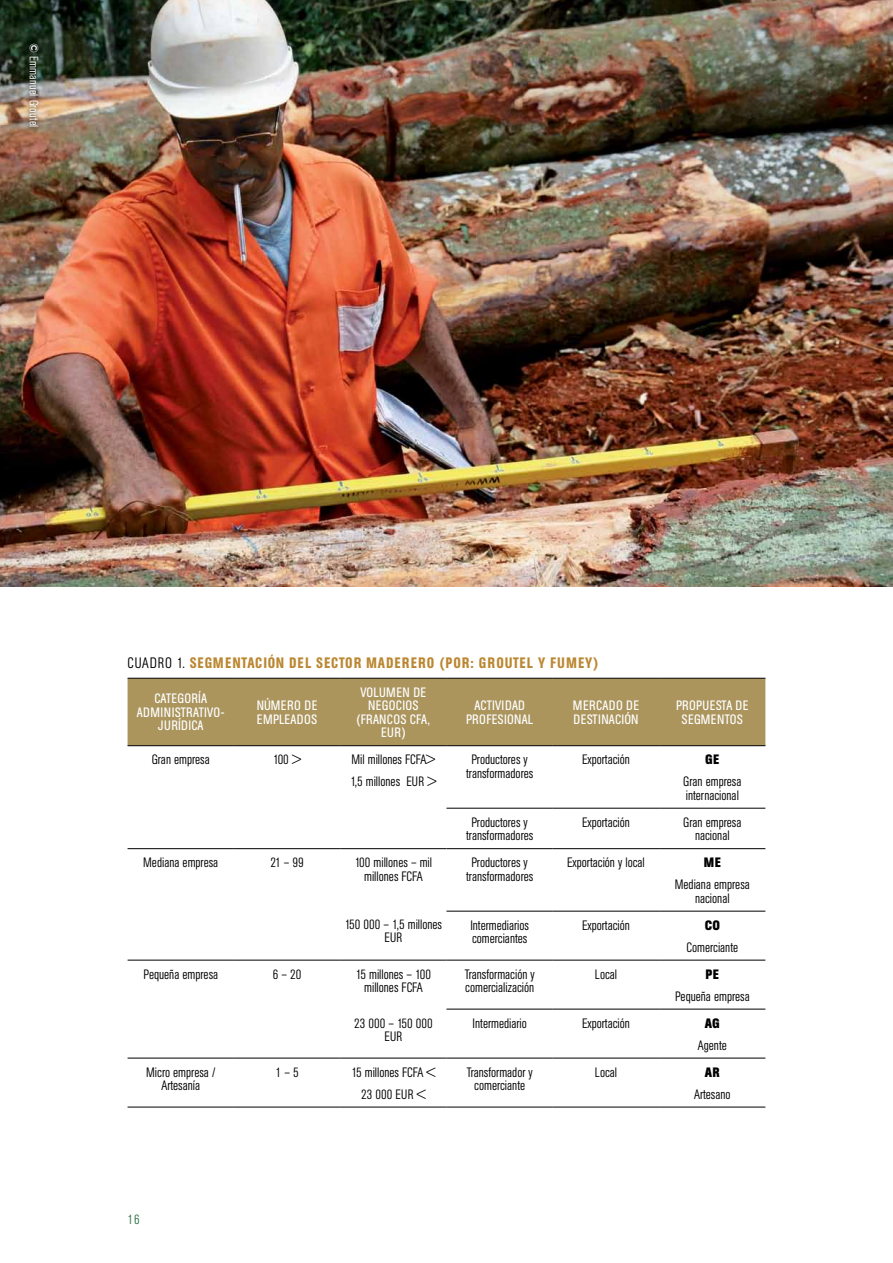
<style>
.page{position:relative;width:893px;height:1263px;background:#fff}
.page>*{position:absolute;margin:0;border:0;box-sizing:border-box;transform-origin:0 0}
.t1{font:500 15px "AG Buch Condensed BQ";letter-spacing:.06em;color:#bb8732}
.t2{font:300 13.5px/13.5px "AG Buch Condensed BQ";color:#000;text-align:center}
.t3{font:13.5px/13.5px "AG Buch Condensed BQ";letter-spacing:.02em;color:#fff;text-align:center}
.t4{font:700 13.5px "AG Buch Condensed BQ";letter-spacing:.03em;color:#000}
.t5{font:300 13.5px "AG Buch Condensed BQ";color:#2f7244}
.t6{font:300 12px "AG Buch Condensed BQ";letter-spacing:.02em;color:#fff}
.s1{font-weight:500}
.s2{font-weight:300;color:#000}
</style>
<div class="page">
<div style="left:128px;top:679px;width:637px;height:66px;background:#ab955d"></div>
<hr style="left:128px;top:678px;width:106px;height:1px;background:#000">
<hr style="left:234px;top:678px;width:106px;height:1px;background:#000">
<hr style="left:340px;top:678px;width:106px;height:1px;background:#000">
<hr style="left:446px;top:678px;width:107px;height:1px;background:#000">
<hr style="left:553px;top:678px;width:106px;height:1px;background:#000">
<hr style="left:659px;top:678px;width:106px;height:1px;background:#000">
<hr style="left:128px;top:745px;width:106px;height:1px;background:#000">
<hr style="left:234px;top:745px;width:106px;height:1px;background:#000">
<hr style="left:340px;top:745px;width:106px;height:1px;background:#000">
<hr style="left:446px;top:745px;width:107px;height:1px;background:#000">
<hr style="left:553px;top:745px;width:106px;height:1px;background:#000">
<hr style="left:659px;top:745px;width:106px;height:1px;background:#000">
<hr style="left:446px;top:808px;width:107px;height:1px;background:#000">
<hr style="left:553px;top:808px;width:106px;height:1px;background:#000">
<hr style="left:659px;top:808px;width:106px;height:1px;background:#000">
<hr style="left:128px;top:848px;width:106px;height:1px;background:#000">
<hr style="left:234px;top:848px;width:106px;height:1px;background:#000">
<hr style="left:340px;top:848px;width:106px;height:1px;background:#000">
<hr style="left:446px;top:848px;width:107px;height:1px;background:#000">
<hr style="left:553px;top:848px;width:106px;height:1px;background:#000">
<hr style="left:659px;top:848px;width:106px;height:1px;background:#000">
<hr style="left:446px;top:911px;width:107px;height:1px;background:#000">
<hr style="left:553px;top:911px;width:106px;height:1px;background:#000">
<hr style="left:659px;top:911px;width:106px;height:1px;background:#000">
<hr style="left:128px;top:960px;width:106px;height:1px;background:#000">
<hr style="left:234px;top:960px;width:106px;height:1px;background:#000">
<hr style="left:340px;top:960px;width:106px;height:1px;background:#000">
<hr style="left:446px;top:960px;width:107px;height:1px;background:#000">
<hr style="left:553px;top:960px;width:106px;height:1px;background:#000">
<hr style="left:659px;top:960px;width:106px;height:1px;background:#000">
<hr style="left:446px;top:1009px;width:107px;height:1px;background:#000">
<hr style="left:553px;top:1009px;width:106px;height:1px;background:#000">
<hr style="left:659px;top:1009px;width:106px;height:1px;background:#000">
<hr style="left:128px;top:1058px;width:106px;height:1px;background:#000">
<hr style="left:234px;top:1058px;width:106px;height:1px;background:#000">
<hr style="left:340px;top:1058px;width:106px;height:1px;background:#000">
<hr style="left:446px;top:1058px;width:107px;height:1px;background:#000">
<hr style="left:553px;top:1058px;width:106px;height:1px;background:#000">
<hr style="left:659px;top:1058px;width:106px;height:1px;background:#000">
<hr style="left:128px;top:1107px;width:106px;height:1px;background:#000">
<hr style="left:234px;top:1107px;width:106px;height:1px;background:#000">
<hr style="left:340px;top:1107px;width:106px;height:1px;background:#000">
<hr style="left:446px;top:1107px;width:107px;height:1px;background:#000">
<hr style="left:553px;top:1107px;width:106px;height:1px;background:#000">
<hr style="left:659px;top:1107px;width:106px;height:1px;background:#000">
<img style="left:0;top:0;width:893px;height:587px">
<div style="left:25px;top:39px;width:17px;height:93px;background:#000;opacity:.75"></div>
<p class="t6" style="left:41px;top:43px;width:86px;rotate:90deg"><span class="s1">©</span> Emmanuel Groutel</p>
<p class="t1" style="left:128px;top:654px;width:433px"><span class="s2">Cuadro 1.</span> SEGMENTACIÓN DEL SECTOR MADERERO (POR: GROUTEL Y FUM</p>
<p class="t1" style="left:578px;top:654px;width:22px">EY)</p>
<p class="t3" style="left:137px;top:692px;width:89px">CATEGORÍA<br>ADMINISTRATIVO-<br>JU RÍDICA</p>
<p class="t3" style="left:257px;top:699px;width:62px;text-align:left">NÚMERO DE<br>EMPLEADOS</p>
<p class="t3" style="left:356px;top:685px;width:75px">VOLUMEN DE<br>NEGOCIOS (FRANCOS CFA,<br>EUR)</p>
<p class="t3" style="left:466px;top:699px;width:69px">ACTIVIDAD<br>PROFESIONAL</p>
<p class="t3" style="left:573px;top:699px;width:68px;text-align:left">MERCADO DE<br>DESTINACIÓN</p>
<p class="t3" style="left:676px;top:699px;width:74px">PROPUESTA DE<br>SEGMENTOS</p>
<p class="t2" style="left:152px;top:753px;width:60px">Gran empresa</p>
<p class="t2" style="left:273px;top:753px;width:29px">100 &gt;</p>
<p class="t2" style="left:350px;top:749px;width:88px;line-height:22px;text-align:left">Mil millones FCFA&gt;<br>1,5 millones EUR &gt;</p>
<p class="t2" style="left:466px;top:753px;width:69px">Productores y transformadores</p>
<p class="t2" style="left:582px;top:753px;width:49px">Exportación</p>
<p class="t4" style="left:705px;top:751px;width:15px">GE</p>
<p class="t2" style="left:683px;top:775px;width:60px;text-align:left">Gran empresa internacional</p>
<p class="t2" style="left:143px;top:856px;width:77px">Mediana empresa</p>
<p class="t2" style="left:270px;top:856px;width:35px">21 – 99</p>
<p class="t2" style="left:355px;top:856px;width:79px">100 millones – mil millones FCFA</p>
<p class="t2" style="left:345px;top:918px;width:99px">150 000 – 1,5 millones<br>EUR</p>
<p class="t2" style="left:143px;top:967px;width:76px">Pequeña empresa</p>
<p class="t2" style="left:273px;top:967px;width:30px">6 – 20</p>
<p class="t2" style="left:356px;top:967px;width:77px">15 millones – 100 millones FCFA</p>
<p class="t2" style="left:354px;top:1016px;width:80px">23 000 – 150 000<br>EUR</p>
<p class="t2" style="left:466px;top:816px;width:69px">Productores y transformadores</p>
<p class="t2" style="left:582px;top:816px;width:49px">Exportación</p>
<p class="t2" style="left:683px;top:816px;width:60px">Gran empresa nacional</p>
<p class="t2" style="left:466px;top:856px;width:69px">Productores y transformadores</p>
<p class="t2" style="left:567px;top:856px;width:79px">Exportación y local</p>
<p class="t4" style="left:704px;top:854px;width:18px">ME</p>
<p class="t2" style="left:675px;top:878px;width:77px">Mediana empresa nacional</p>
<p class="t2" style="left:470px;top:918px;width:60px;text-align:left">Intermediarios comerciantes</p>
<p class="t2" style="left:582px;top:918px;width:49px">Exportación</p>
<p class="t4" style="left:705px;top:917px;width:17px">CO</p>
<p class="t2" style="left:686px;top:940px;width:53px">Comerciante</p>
<p class="t2" style="left:465px;top:967px;width:72px;text-align:left">Transformación y comercialización</p>
<p class="t2" style="left:595px;top:967px;width:24px">Local</p>
<p class="t4" style="left:706px;top:966px;width:8px">PE</p>
<p class="t2" style="left:675px;top:989px;width:76px">Pequeña empresa</p>
<p class="t2" style="left:473px;top:1016px;width:56px">Intermediario</p>
<p class="t2" style="left:582px;top:1016px;width:49px">Exportación</p>
<p class="t4" style="left:705px;top:1015px;width:16px">AG</p>
<p class="t2" style="left:698px;top:1038px;width:30px">Agente</p>
<p class="t2" style="left:146px;top:1065px;width:71px">Micro empresa /<br>Artesanía</p>
<p class="t2" style="left:276px;top:1065px;width:25px">1 – 5</p>
<p class="t2" style="left:352px;top:1061px;width:85px;line-height:22px">15 millones FCFA &lt;<br>23 000 EUR &lt;</p>
<p class="t2" style="left:467px;top:1065px;width:68px">Transformador y comerciante</p>
<p class="t2" style="left:595px;top:1065px;width:24px">Local</p>
<p class="t4" style="left:705px;top:1064px;width:16px">AR</p>
<p class="t2" style="left:694px;top:1087px;width:38px">Artesano</p>
<p class="t5" style="left:128px;top:1212px;width:14px">16</p>
</div>
